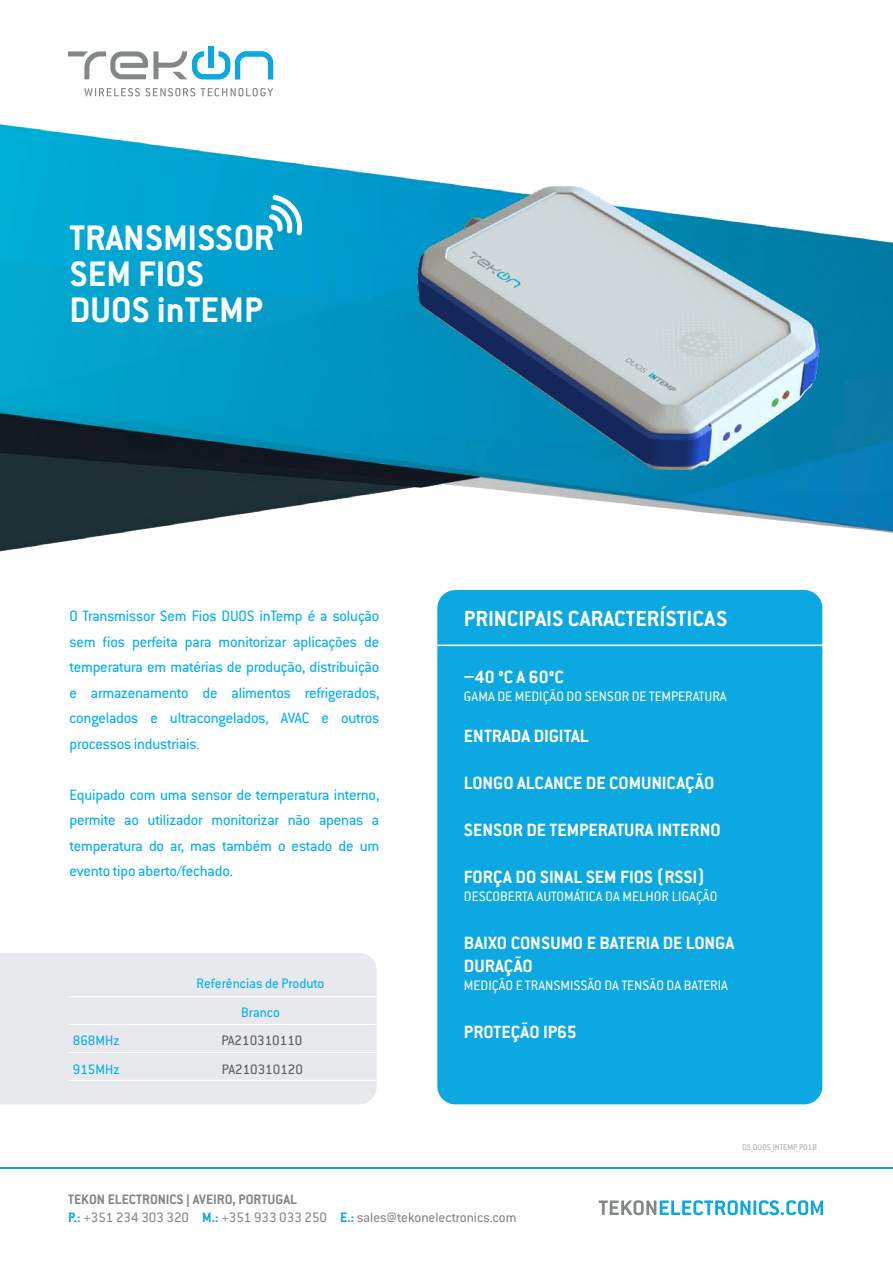
<style>
.page{position:relative;width:893px;height:1263px;background:#fff}
.page>*{position:absolute;margin:0;border:0;box-sizing:border-box;transform-origin:0 0}
.t1{font:700 39px/36px "Conduit ITC Pro";color:#fff}
.t2{font:700 24px "Conduit ITC Pro";color:#fff}
.t3{font:700 19.5px/23.4px "Conduit ITC Pro";color:#fff}
.t4{font:16.5px/25.5px "Conduit ITC Pro";letter-spacing:-.01em;color:#00aeef;text-align:justify}
.t5{font:15px "Conduit ITC Pro";color:#fff}
.t6{font:15px/18px "Conduit ITC Pro";color:#838788}
.t7{font:15px/28.5px "Conduit ITC Pro";color:#00afea;text-align:center}
.t8{font:15px "Conduit ITC Pro";color:#585b5c}
.t9{font:9px "Conduit ITC Pro";color:#acadae}
.s1{font-weight:700}
.s2{font-family:"Arial";font-weight:700;font-size:13.5px}
.s3{font-weight:700;color:#0ba8e1}
</style>
<div class="page">
<img style="left:0;top:61px;width:893px;height:491px">
<div style="left:437px;top:590px;width:385px;height:514px;background:#0ba8e1;border-radius:18px"></div>
<hr style="left:437px;top:644px;width:388px;height:2px;background:#fff">
<hr style="left:0;top:1167px;width:893px;height:1px;background:#0ba8e1">
<svg style="left:599px;top:1200px;width:151px;height:15px"></svg>
<hr style="left:753px;top:1200px;width:3px;height:15px;background:#0ba8e1">
<svg style="left:759px;top:1200px;width:64px;height:15px"></svg>
<svg style="left:68px;top:46px;width:205px;height:33px"></svg>
<svg style="left:84px;top:88px;width:111px;height:8px"></svg>
<svg style="left:201px;top:88px;width:72px;height:8px"></svg>
<svg style="left:269px;top:195px;width:36px;height:40px"></svg>
<img style="left:316px;top:160px;width:577px;height:333px">
<div style="left:0;top:953px;width:377px;height:151px;background:#e8e9ed"></div>
<hr style="left:68px;top:996px;width:342px;height:1px;background:#fff">
<hr style="left:68px;top:1024px;width:342px;height:1px;background:#fff">
<hr style="left:68px;top:1052px;width:342px;height:1px;background:#fff">
<hr style="left:68px;top:1080px;width:342px;height:1px;background:#fff">
<h1 class="t1" style="left:69px;top:219px;width:207px">TRANSMISSOR<br>SEM FIOS<br>DUOS inTEMP</h1>
<p class="t4" style="left:69px;top:603px;width:311px">O Transmissor Sem Fios DUOS inTemp é a solução sem fios perfeita para monitorizar aplicações de temperatura em matérias de produção, distribuição e armazenamento de alimentos refrigerados, congelados e ultracongelados, AVAC e outros processos industriais.</p>
<p class="t4" style="left:69px;top:782px;width:311px">Equipado com uma sensor de temperatura interno, permite ao utilizador monitorizar não apenas a temperatura do ar, mas também o estado de um evento tipo aberto/fechado.</p>
<p class="t7" style="left:197px;top:969px;width:129px">Referências de Produto<br>Branco</p>
<p class="t7" style="left:73px;top:1026px;width:48px">868MHz</p>
<p class="t8" style="left:221px;top:1032px;width:83px">PA210310110</p>
<p class="t7" style="left:73px;top:1055px;width:48px">915MHz</p>
<p class="t8" style="left:222px;top:1061px;width:83px">PA210310120</p>
<h2 class="t2" style="left:464px;top:605px;width:265px">PRINCIPAIS CARACTERÍSTICAS</h2>
<p class="t3" style="left:464px;top:665px;width:101px">–40 °C A 60°C</p>
<p class="t5" style="left:464px;top:688px;width:264px">GAMA DE MEDIÇÃO DO SENSOR DE TEMPERATURA</p>
<p class="t3" style="left:464px;top:724px;width:126px">ENTRADA DIGITAL</p>
<p class="t3" style="left:464px;top:771px;width:252px">LONGO ALCANCE DE COMUNICAÇÃO</p>
<p class="t3" style="left:464px;top:818px;width:258px">SENSOR DE TEMPERATURA INTERNO</p>
<p class="t3" style="left:464px;top:865px;width:243px">FORÇA DO SINAL SEM FIOS (RSSI)</p>
<p class="t5" style="left:464px;top:888px;width:255px">DESCOBERTA AUTOMÁTICA DA MELHOR LIGAÇÃO</p>
<p class="t3" style="left:464px;top:931px;width:272px">BAIXO CONSUMO E BATERIA DE LONGA<br>DURAÇÃO</p>
<p class="t5" style="left:464px;top:977px;width:266px">MEDIÇÃO E TRANSMISSÃO DA TENSÃO DA BATERIA</p>
<p class="t3" style="left:464px;top:1019px;width:114px">PROTEÇÃO IP65</p>
<p class="t6" style="left:68px;top:1190px;width:450px"><span class="s1">TEKON ELECTRONICS</span> <span class="s2">|</span> <span class="s1">AVEIRO, PORTUGAL<br></span><span class="s3">P.:</span> +351 234 303 320 <span class="s3">M.:</span> +351 933 033 250 <span class="s3">E.:</span> sales@tekonelectronics.com</p>
<p class="t9" style="left:742px;top:1142px;width:76px">DS_DUOS_INTEMP_P01B</p>
</div>
